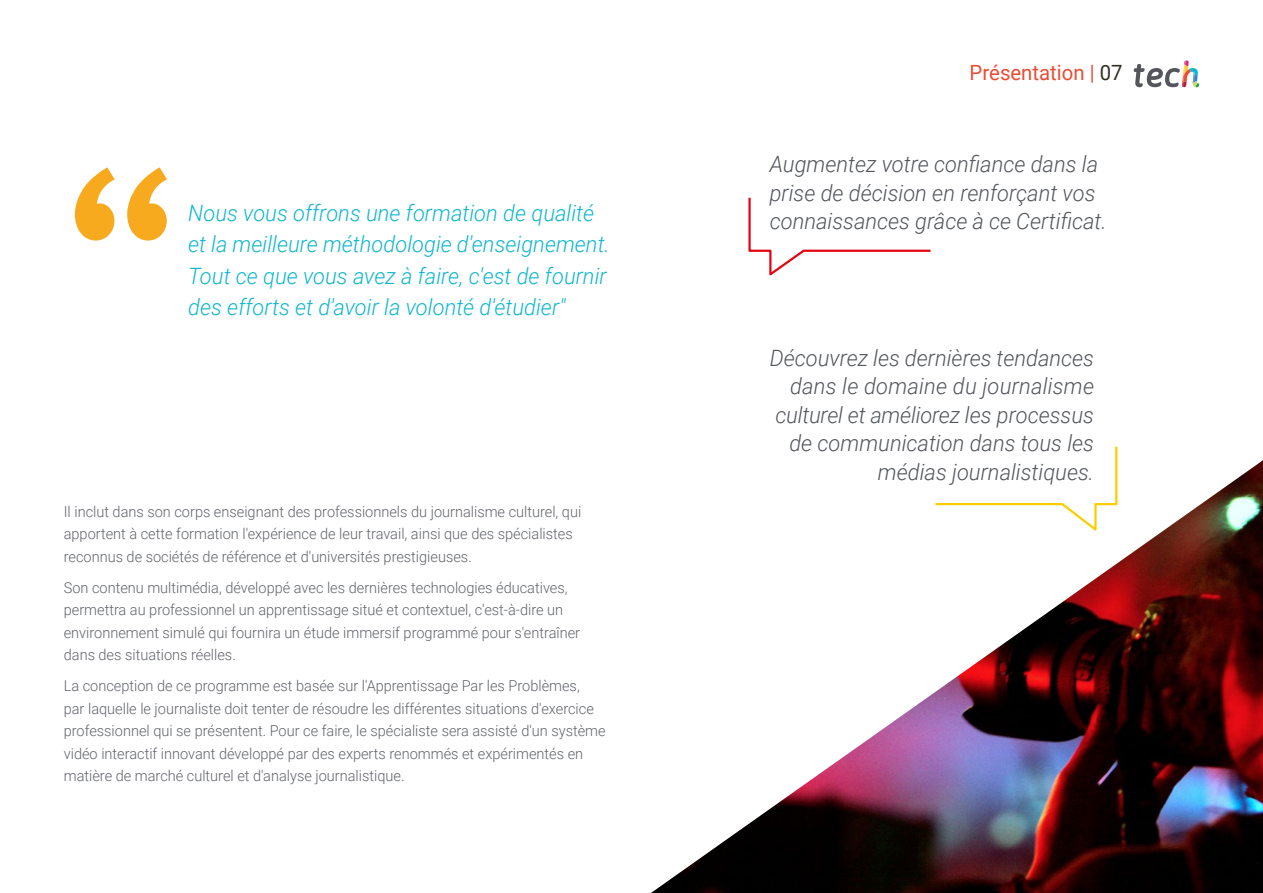
<style>
.page{position:relative;width:1263px;height:893px;background:#fff}
.page>*{position:absolute;margin:0;border:0;box-sizing:border-box;transform-origin:0 0}
.t1{font:italic 300 22.5px/28.5px "Roboto";color:#52555b;text-align:right}
.t2{font:italic 300 22.5px/31.5px "Roboto";color:#0fb6cf}
.t3{font:21px "Roboto";color:#e94d35}
.t4{font:300 15px/22.5px "Roboto";color:#61646a}
.s1{color:#312e20}
</style>
<div class="page">
<svg style="left:75px;top:167px;width:92px;height:74px"></svg>
<img style="left:651px;top:460px;width:612px;height:433px">
<svg style="left:933px;top:446px;width:185px;height:88px"></svg>
<svg style="left:748px;top:197px;width:183px;height:79px"></svg>
<svg style="left:1134px;top:61px;width:65px;height:27px"></svg>
<h1 class="t2" style="left:188px;top:196px;width:423px">Nous vous offrons une formation de qualité et la meilleure méthodologie d'enseignement.<br>Tout ce que vous avez à faire, c'est de fournir des efforts et d'avoir la volonté d'étudier"</h1>
<p class="t4" style="left:64px;top:499px;width:519px">Il inclut dans son corps enseignant des professionnels du journalisme culturel, qui apportent à cette formation l'expérience de leur travail, ainsi que des spécialistes reconnus de sociétés de référence et d'universités prestigieuses.</p>
<p class="t4" style="left:64px;top:575px;width:518px">Son contenu multimédia, développé avec les dernières technologies éducatives, permettra au professionnel un apprentissage situé et contextuel, c'est-à-dire un environnement simulé qui fournira un étude immersif programmé pour s'entraîner dans des situations réelles.</p>
<p class="t4" style="left:64px;top:674px;width:543px">La conception de ce programme est basée sur l'Apprentissage Par les Problèmes,<br>par laquelle le journaliste doit tenter de résoudre les différentes situations d'exercice professionnel qui se présentent. Pour ce faire, le spécialiste sera assisté d'un système vidéo interactif innovant développé par des experts renommés et expérimentés en matière de marché culturel et d'analyse journalistique.</p>
<h2 class="t3" style="left:970px;top:57px;width:155px">Présentation | <span class="s1">07</span></h2>
<h1 class="t1" style="left:770px;top:149px;width:338px;text-align:left">Augmentez votre confiance dans la prise de décision en renforçant vos connaissances grâce à ce Certificat.</h1>
<h1 class="t1" style="left:770px;top:342px;width:326px">Découvrez les dernières tendances dans le domaine du journalisme culturel et améliorez les processus de communication dans tous les médias journalistiques.</h1>
</div>
